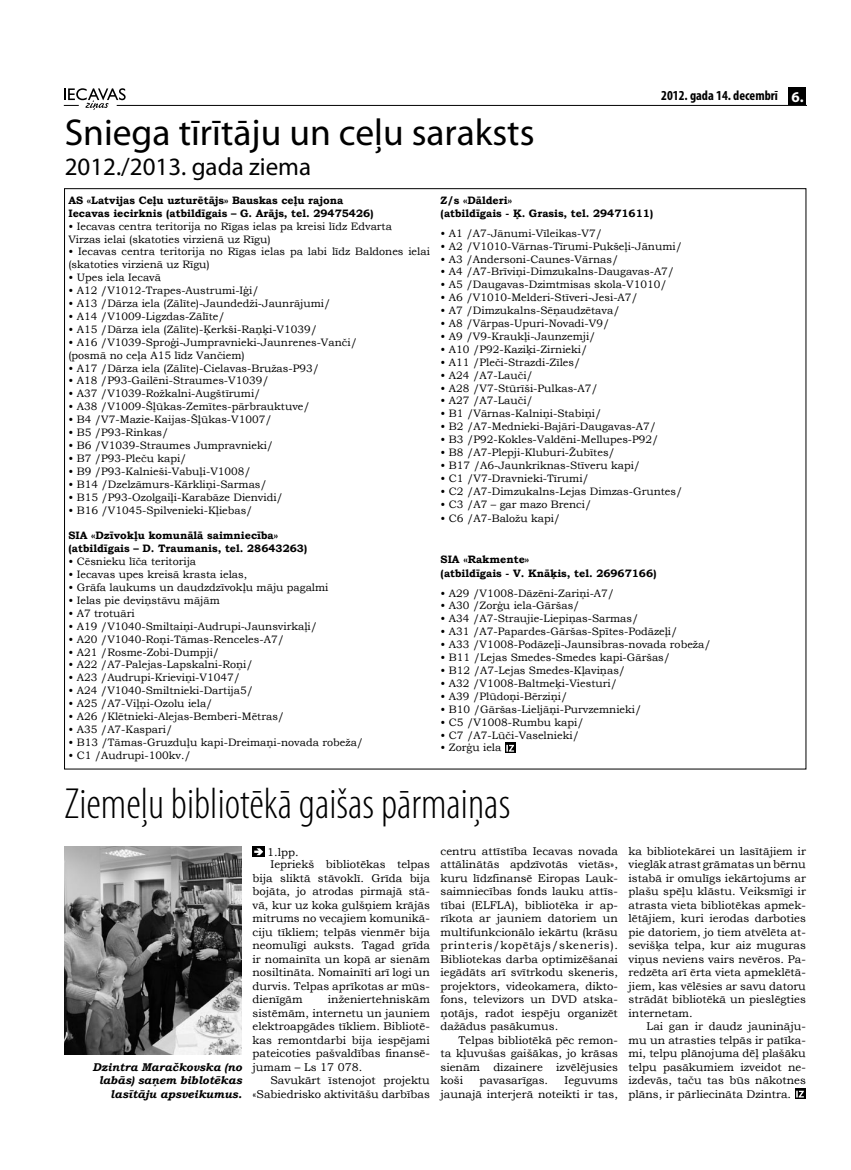
<style>
.page{position:relative;width:851px;height:1170px;background:#fff}
.page>*{position:absolute;margin:0;border:0;box-sizing:border-box;transform-origin:0 0}
.t1{font:300 condensed 43.75px "Myriad Pro";color:#000}
.t2{font:37.5px "Myriad Pro";color:#000}
.t3{font:25px "Myriad Pro";color:#000}
.t4{font:700 15px "Myriad Pro";color:#fff}
.t5{font:700 condensed 13.75px "Myriad Pro";color:#000}
.t6{font:11.25px/13.5px "Bookman Old Style";color:#000;text-align:justify}
.t7{font:italic 700 11.25px/13.5px "Bookman Old Style";color:#000;text-align:right}
.t8{font:10.75px/12.9px "Bookman Old Style";color:#000}
.t9{font:700 10.75px/12.9px "Bookman Old Style";color:#000}
</style>
<div class="page">
<hr style="left:117px;top:105px;width:689px;height:1px;background:#000">
<svg style="left:64px;top:88px;width:62px;height:22px"></svg>
<div style="left:788px;top:87px;width:18px;height:18px;background:#000"></div>
<svg style="left:505px;top:742px;width:10px;height:11px"></svg>
<svg style="left:506px;top:744px;width:8px;height:7px"></svg>
<svg style="left:795px;top:1088px;width:10px;height:10px"></svg>
<svg style="left:796px;top:1090px;width:7px;height:7px"></svg>
<img style="left:64px;top:846px;width:178px;height:208px">
<div style="left:252px;top:846px;width:13px;height:11px;background:#000"></div>
<svg style="left:254px;top:848px;width:9px;height:7px"></svg>
<h2 class="t2" style="left:65px;top:109px;width:471px">Sniega tīrītāju un ceļu saraksts</h2>
<h3 class="t3" style="left:65px;top:151px;width:248px">2012./2013. gada ziema</h3>
<p class="t5" style="left:661px;top:87px;width:118px">2012. gada 14. decembrī</p>
<h3 class="t4" style="left:799px;top:87px;width:5px">.</h3>
<p class="t9" style="left:68px;top:193px;width:307px">AS «Latvijas Ceļu uzturētājs» Bauskas ceļu rajona<br>Iecavas iecirknis (atbildīgais – G. Arājs, tel. 29475426)</p>
<p class="t8" style="left:68px;top:219px;width:325px">• Iecavas centra teritorija no Rīgas ielas pa kreisi līdz Edvarta<br>Virzas ielai (skatoties virzienā uz Rīgu)</p>
<p class="t8" style="left:68px;top:245px;width:363px">• Iecavas centra teritorija no Rīgas ielas pa labi līdz Baldones ielai (skatoties virzienā uz Rīgu)</p>
<p class="t8" style="left:68px;top:271px;width:94px">• Upes iela Iecavā</p>
<p class="t8" style="left:68px;top:284px;width:192px">• A12 /V1012-Trapes-Austrumi-Iģi/</p>
<p class="t8" style="left:68px;top:297px;width:264px">• A13 /Dārza iela (Zālīte)-Jaundedži-Jaunrājumi/</p>
<p class="t8" style="left:68px;top:310px;width:158px">• A14 /V1009-Ligzdas-Zālīte/</p>
<p class="t8" style="left:68px;top:323px;width:250px">• A15 /Dārza iela (Zālīte)-Ķerkši-Raņķi-V1039/</p>
<p class="t8" style="left:68px;top:335px;width:290px">• A16 /V1039-Sproģi-Jumpravnieki-Jaunrenes-Vanči/ (posmā no ceļa A15 līdz Vančiem)</p>
<p class="t8" style="left:68px;top:361px;width:252px">• A17 /Dārza iela (Zālīte)-Cielavas-Bružas-P93/</p>
<p class="t8" style="left:68px;top:374px;width:202px">• A18 /P93-Gailēni-Straumes-V1039/</p>
<p class="t8" style="left:68px;top:387px;width:194px">• A37 /V1039-Rožkalni-Augštīrumi/</p>
<p class="t8" style="left:68px;top:400px;width:243px">• A38 /V1009-Šļūkas-Zemītes-pārbrauktuve/</p>
<p class="t8" style="left:68px;top:413px;width:205px">• B4 /V7-Mazie-Kaijas-Šļūkas-V1007/</p>
<p class="t8" style="left:68px;top:426px;width:102px">• B5 /P93-Rinkas/</p>
<p class="t8" style="left:68px;top:439px;width:206px">• B6 /V1039-Straumes Jumpravnieki/</p>
<p class="t8" style="left:68px;top:452px;width:120px">• B7 /P93-Pleču kapi/</p>
<p class="t8" style="left:68px;top:464px;width:184px">• B9 /P93-Kalnieši-Vabuļi-V1008/</p>
<p class="t8" style="left:68px;top:477px;width:200px">• B14 /Dzelzāmurs-Kārkliņi-Sarmas/</p>
<p class="t8" style="left:68px;top:490px;width:216px">• B15 /P93-Ozolgaiļi-Karabāze Dienvidi/</p>
<p class="t8" style="left:68px;top:503px;width:186px">• B16 /V1045-Spilvenieki-Kļiebas/</p>
<p class="t9" style="left:68px;top:529px;width:240px">SIA «Dzīvokļu komunālā saimniecība» (atbildīgais – D. Traumanis, tel. 28643263)</p>
<p class="t8" style="left:68px;top:555px;width:129px">• Cēsnieku līča teritorija</p>
<p class="t8" style="left:68px;top:568px;width:180px">• Iecavas upes kreisā krasta ielas,</p>
<p class="t8" style="left:68px;top:581px;width:261px">• Grāfa laukums un daudzdzīvokļu māju pagalmi</p>
<p class="t8" style="left:68px;top:593px;width:153px">• Ielas pie deviņstāvu mājām</p>
<p class="t8" style="left:68px;top:606px;width:68px">• A7 trotuāri</p>
<p class="t8" style="left:68px;top:619px;width:250px">• A19 /V1040-Smiltaiņi-Audrupi-Jaunsvirkaļi/</p>
<p class="t8" style="left:68px;top:632px;width:217px">• A20 /V1040-Roņi-Tāmas-Renceles-A7/</p>
<p class="t8" style="left:68px;top:645px;width:152px">• A21 /Rosme-Zobi-Dumpji/</p>
<p class="t8" style="left:68px;top:658px;width:186px">• A22 /A7-Palejas-Lapskalni-Roņi/</p>
<p class="t8" style="left:68px;top:671px;width:173px">• A23 /Audrupi-Krieviņi-V1047/</p>
<p class="t8" style="left:68px;top:684px;width:186px">• A24 /V1040-Smiltnieki-Dartija5/</p>
<p class="t8" style="left:68px;top:697px;width:146px">• A25 /A7-Viļņi-Ozolu iela/</p>
<p class="t8" style="left:68px;top:710px;width:217px">• A26 /Klētnieki-Alejas-Bemberi-Mētras/</p>
<p class="t8" style="left:68px;top:722px;width:106px">• A35 /A7-Kaspari/</p>
<p class="t8" style="left:68px;top:735px;width:296px">• B13 /Tāmas-Gruzduļu kapi-Dreimaņi-novada robeža/</p>
<p class="t8" style="left:68px;top:748px;width:124px">• C1 /Audrupi-100kv./</p>
<p class="t9" style="left:440px;top:193px;width:214px">Z/s «Dālderi»<br>(atbildīgais - Ķ. Grasis, tel. 29471611)</p>
<p class="t8" style="left:440px;top:226px;width:163px">• A1 /A7-Jānumi-Vīleikas-V7/</p>
<p class="t8" style="left:440px;top:239px;width:243px">• A2 /V1010-Vārnas-Tīrumi-Pukšeļi-Jānumi/</p>
<p class="t8" style="left:440px;top:252px;width:179px">• A3 /Andersoni-Caunes-Vārnas/</p>
<p class="t8" style="left:440px;top:265px;width:235px">• A4 /A7-Brīviņi-Dimzukalns-Daugavas-A7/</p>
<p class="t8" style="left:440px;top:278px;width:228px">• A5 /Daugavas-Dzimtmisas skola-V1010/</p>
<p class="t8" style="left:440px;top:291px;width:199px">• A6 /V1010-Melderi-Stīveri-Jesi-A7/</p>
<p class="t8" style="left:440px;top:304px;width:181px">• A7 /Dimzukalns-Sēņaudzētava/</p>
<p class="t8" style="left:440px;top:317px;width:170px">• A8 /Vārpas-Upuri-Novadi-V9/</p>
<p class="t8" style="left:440px;top:330px;width:157px">• A9 /V9-Kraukļi-Jaunzemji/</p>
<p class="t8" style="left:440px;top:343px;width:148px">• A10 /P92-Kaziķi-Zirnieki/</p>
<p class="t8" style="left:440px;top:355px;width:141px">• A11 /Pleči-Strazdi-Zīles/</p>
<p class="t8" style="left:440px;top:368px;width:94px">• A24 /A7-Lauči/</p>
<p class="t8" style="left:440px;top:381px;width:159px">• A28 /V7-Stūrīši-Pulkas-A7/</p>
<p class="t8" style="left:440px;top:394px;width:94px">• A27 /A7-Lauči/</p>
<p class="t8" style="left:440px;top:407px;width:162px">• B1 /Vārnas-Kalniņi-Stabiņi/</p>
<p class="t8" style="left:440px;top:420px;width:217px">• B2 /A7-Mednieki-Bajāri-Daugavas-A7/</p>
<p class="t8" style="left:440px;top:433px;width:220px">• B3 /P92-Kokles-Valdēni-Mellupes-P92/</p>
<p class="t8" style="left:440px;top:446px;width:176px">• B8 /A7-Plepji-Kluburi-Žubītes/</p>
<p class="t8" style="left:440px;top:459px;width:201px">• B17 /A6-Jaunkriknas-Stīveru kapi/</p>
<p class="t8" style="left:440px;top:472px;width:150px">• C1 /V7-Dravnieki-Tīrumi/</p>
<p class="t8" style="left:440px;top:484px;width:243px">• C2 /A7-Dimzukalns-Lejas Dimzas-Gruntes/</p>
<p class="t8" style="left:440px;top:497px;width:152px">• C3 /A7 – gar mazo Brenci/</p>
<p class="t8" style="left:440px;top:511px;width:121px">• C6 /A7-Baložu kapi/</p>
<p class="t9" style="left:440px;top:552px;width:217px;line-height:13.8px">SIA «Rakmente»<br>(atbildīgais - V. Knāķis, tel. 26967166)</p>
<p class="t8" style="left:440px;top:586px;width:175px">• A29 /V1008-Dāzēni-Zariņi-A7/</p>
<p class="t8" style="left:440px;top:599px;width:141px">• A30 /Zorģu iela-Gāršas/</p>
<p class="t8" style="left:440px;top:612px;width:199px">• A34 /A7-Straujie-Liepiņas-Sarmas/</p>
<p class="t8" style="left:440px;top:625px;width:238px">• A31 /A7-Papardes-Gāršas-Spītes-Podāzeļi/</p>
<p class="t8" style="left:440px;top:638px;width:272px">• A33 /V1008-Podāzeļi-Jaunsibras-novada robeža/</p>
<p class="t8" style="left:440px;top:651px;width:231px">• B11 /Lejas Smedes-Smedes kapi-Gāršas/</p>
<p class="t8" style="left:440px;top:664px;width:186px">• B12 /A7-Lejas Smedes-Kļaviņas/</p>
<p class="t8" style="left:440px;top:676px;width:178px">• A32 /V1008-Baltmeķi-Viesturi/</p>
<p class="t8" style="left:440px;top:689px;width:128px">• A39 /Plūdoņi-Bērziņi/</p>
<p class="t8" style="left:440px;top:702px;width:202px">• B10 /Gāršas-Lieljāņi-Purvzemnieki/</p>
<p class="t8" style="left:440px;top:715px;width:145px">• C5 /V1008-Rumbu kapi/</p>
<p class="t8" style="left:440px;top:728px;width:140px">• C7 /A7-Lūči-Vaselnieki/</p>
<p class="t8" style="left:440px;top:741px;width:62px">• Zorģu iela</p>
<h1 class="t1" style="left:64px;top:778px;width:447px">Ziemeļu bibliotēkā gaišas pārmaiņas</h1>
<p class="t7" style="left:93px;top:1060px;width:151px">Dzintra Maračkovska (no labās) saņem biblotēkas lasītāju apsveikumus.</p>
<p class="t6" style="left:267px;top:845px;width:33px">1.lpp.</p>
<p class="t6" style="left:252px;top:857px;width:179px;text-indent:18px">Iepriekš bibliotēkas telpas bija sliktā stāvoklī. Grīda bija bojāta, jo atrodas pirmajā stā&shy;vā, kur uz koka gulšņiem krājās mitrums no vecajiem komunikā&shy;ciju tīkliem; telpās vienmēr bija neomulīgi auksts. Tagad grīda ir nomainīta un kopā ar sienām nosiltināta. Nomainīti arī logi un durvis. Telpas aprīkotas ar mūs&shy;dienīgām</p>
<p class="t6" style="left:252px;top:992px;width:179px;text-indent:75px">inženiertehniskām sistēmām, internetu un jauniem elektroapgādes tīkliem. Bibliotē&shy;kas remontdarbi bija iespējami pateicoties pašvaldības finansē&shy;jumam – Ls 17 078.</p>
<p class="t6" style="left:252px;top:1073px;width:179px;text-align:right">Savukārt īstenojot projektu «Sabiedrisko aktivitāšu darbības</p>
<p class="t6" style="left:440px;top:843px;width:179px">centru attīstība Iecavas novada attālinātās apdzīvotās vietās», kuru līdzfinansē Eiropas Lauk&shy;saimniecības fonds lauku attīs&shy;tībai (ELFLA), bibliotēka ir ap&shy;rīkota ar jauniem datoriem un multifunkcionālo iekārtu (krāsu printeris/kopētājs/skeneris).<br>Bibliotekas darba optimizēšanai iegādāts arī svītrkodu skeneris, projektors, videokamera, dikto&shy;fons, televizors un DVD atska&shy;ņotājs, radot iespēju organizēt dažādus pasākumus.</p>
<p class="t6" style="left:440px;top:1032px;width:179px;text-indent:18px">Telpas bibliotēkā pēc remon&shy;ta kļuvušas gaišākas, jo krāsas sienām dizainere izvēlējusies koši</p>
<p class="t6" style="left:440px;top:1073px;width:179px;text-align:right">Ieguvums<br>jaunajā interjerā noteikti ir tas,</p>
<p class="t6" style="left:479px;top:1073px;width:70px">pavasarīgas.</p>
<p class="t6" style="left:628px;top:843px;width:179px">ka bibliotekārei un lasītājiem ir vieglāk atrast grāmatas un bērnu istabā ir omulīgs iekārtojums ar plašu spēļu klāstu. Veiksmīgi ir atrasta vieta bibliotēkas apmek&shy;lētājiem, kuri ierodas darboties pie datoriem, jo tiem atvēlēta at&shy;sevišķa telpa, kur aiz muguras viņus neviens vairs nevēros. Pa&shy;redzēta arī ērta vieta apmeklētā&shy;jiem, kas vēlēsies ar savu datoru strādāt bibliotēkā un pieslēgties internetam.</p>
<p class="t6" style="left:628px;top:1019px;width:179px;text-indent:18px">Lai gan ir daudz jaunināju&shy;mu un atrasties telpās ir patīka&shy;mi, telpu plānojuma dēļ plašāku telpu pasākumiem izveidot ne&shy;izdevās, taču tas būs nākotnes plāns, ir pārliecināta Dzintra.</p>
</div>
